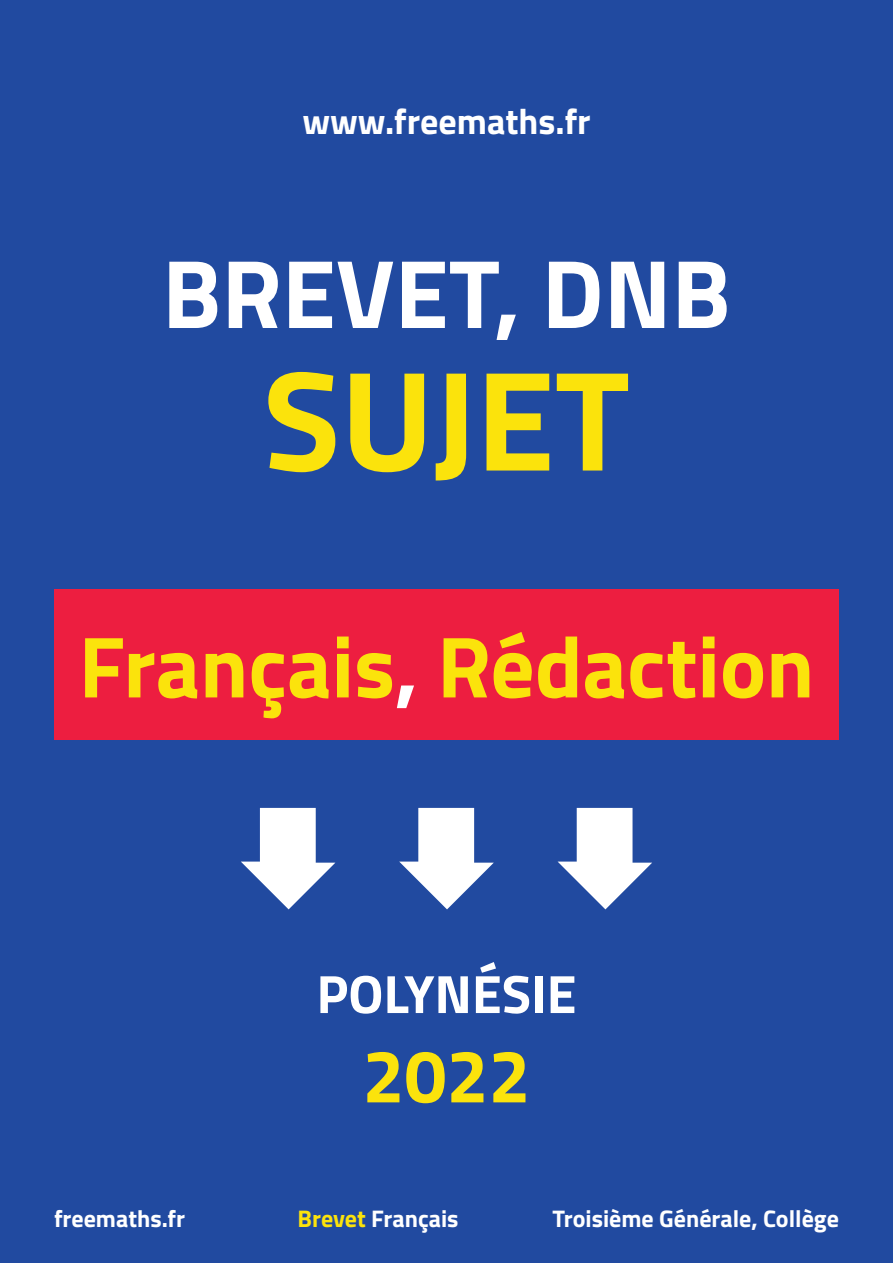
<style>
.page{position:relative;width:893px;height:1263px;background:#214aa0}
.page>*{position:absolute;margin:0;border:0;box-sizing:border-box;transform-origin:0 0}
.t1{font:700 142.5px "Titillium";color:#fbe30c}
.t2{font:700 97.5px "Titillium";color:#fff}
.t3{font:700 87px "Titillium";color:#fbe30c}
.t4{font:700 75px "Titillium";color:#fbe30c}
.t5{font:700 54px "Titillium";color:#fff}
.t6{font:700 36px "Titillium";color:#fff}
.t7{font:700 24px "Titillium";color:#fff}
.s1{color:#fff}
.s2{color:#fbe30c}
</style>
<div class="page">
<svg style="left:241px;top:808px;width:94px;height:101px"></svg>
<svg style="left:399px;top:808px;width:95px;height:101px"></svg>
<svg style="left:558px;top:808px;width:94px;height:101px"></svg>
<div style="left:54px;top:589px;width:785px;height:151px;background:#ed1e40"></div>
<h3 class="t6" style="left:302px;top:94px;width:290px">www.freemaths.fr</h3>
<h2 class="t2" style="left:162px;top:219px;width:570px">BREVET, DNB</h2>
<h1 class="t1" style="left:263px;top:312px;width:368px">SUJET</h1>
<h3 class="t3" style="left:79px;top:600px;width:737px">Français<span class="s1">,</span> Rédaction</h3>
<p class="t5" style="left:316px;top:953px;width:262px">POLYNÉSIE</p>
<h3 class="t4" style="left:362px;top:1019px;width:169px">2022</h3>
<p class="t7" style="left:54px;top:1200px;width:133px">freemaths.fr</p>
<p class="t7" style="left:298px;top:1200px;width:162px"><span class="s2">Brevet</span> Français</p>
<p class="t7" style="left:552px;top:1200px;width:288px">Troisième Générale, Collège</p>
</div>
